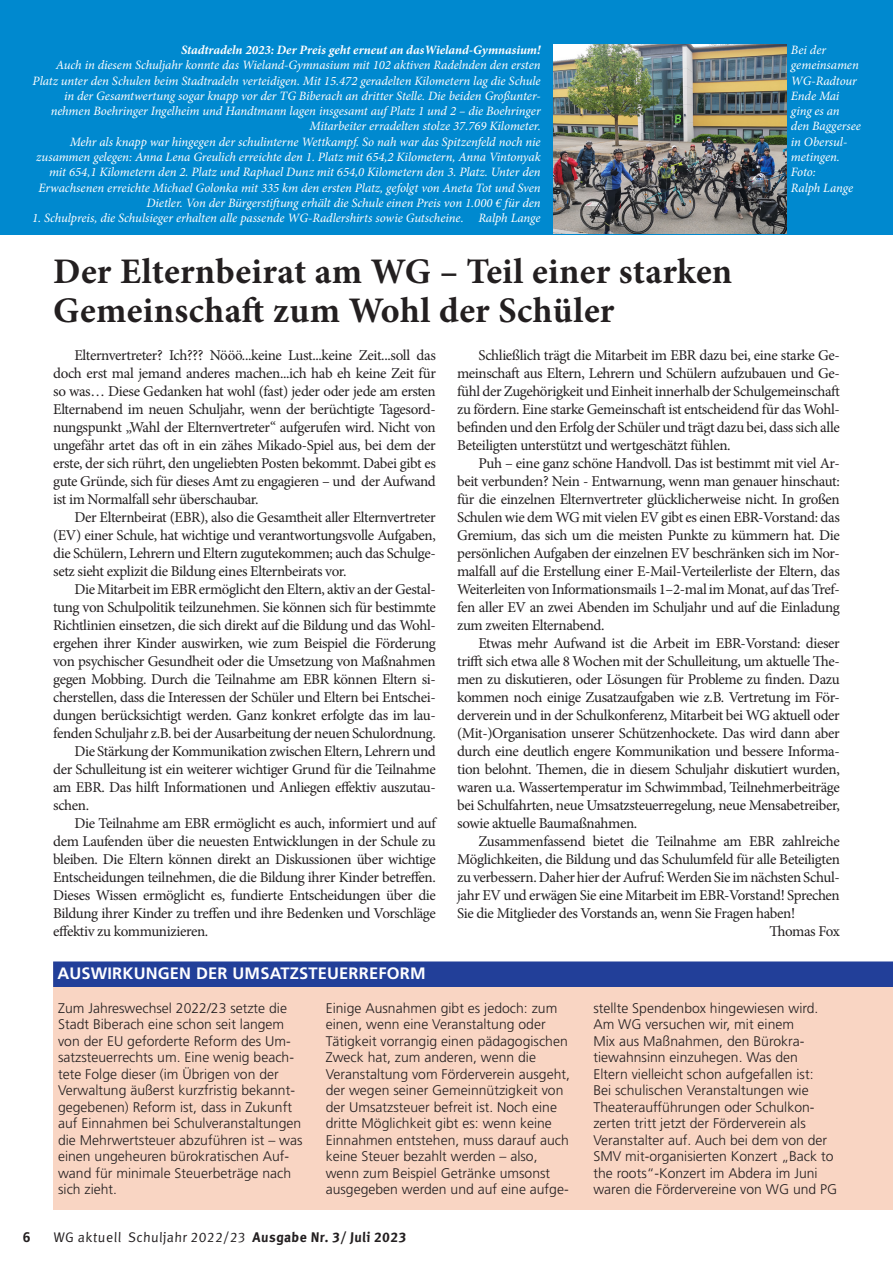
<style>
.page{position:relative;width:893px;height:1263px;background:#fff}
.page>*{position:absolute;margin:0;border:0;box-sizing:border-box;transform-origin:0 0}
.Headline_Antiqua{font:700 36px "Minion Pro";letter-spacing:.01em;color:#231f20}
.Frutiger_Balken{font:700 16.5px "Frutiger LT Std";letter-spacing:.01em;color:#fff}
.Body_Antiqua{font:15px/18px "Minion Pro";letter-spacing:-.025em;color:#231f20;text-align:justify}
.Body_Frutiger{font:300 13.95px/16.5px "Frutiger LT Std";color:#231f20}
.t1{font:13.95px "Meta Correspondence Pro";color:#231f20}
.t2{font:700 13.95px "Frutiger LT Std";color:#231f20}
.BildU{font:italic 12.75px/15.3px "Minion Pro";letter-spacing:-.005em;color:#fff;text-align:right}
.BildU-2{font:italic 700 12.75px "Minion Pro";letter-spacing:-.005em;color:#fff}
.s1{font-weight:700}
</style>
<div class="page">
<div style="left:53px;top:962px;width:840px;height:248px;background:#f9d5c3"></div>
<div style="left:0;top:0;width:893px;height:234px;background:#0089cf"></div>
<div style="left:53px;top:961px;width:840px;height:26px;background:#223f99"></div>
<img style="left:554px;top:45px;width:233px;height:189px">
<p class="BildU-2" style="left:181px;top:41px;width:361px">Stadtradeln 2023: Der Preis geht erneut an dasWieland-Gymnasium!</p>
<p class="BildU" style="left:33px;top:57px;width:509px">Auch in diesem Schuljahr konnte das Wieland-Gymnasium mit 102 aktiven Radelnden den ersten Platz unter den Schulen beim Stadtradeln verteidigen. Mit 15.472 geradelten Kilometern lag die Schule in der Gesamtwertung sogar knapp vor der TG Biberach an dritter Stelle. Die beiden Großunter&shy;nehmen Boehringer Ingelheim und Handtmann lagen insgesamt auf Platz 1 und 2 – die Boehringer Mitarbeiter erradelten stolze 37.769 Kilometer.</p>
<p class="BildU" style="left:36px;top:134px;width:506px">Mehr als knapp war hingegen der schulinterne Wettkampf. So nah war das Spitzenfeld noch nie zusammen gelegen: Anna Lena Greulich erreichte den 1. Platz mit 654,2 Kilometern, Anna Vintonyak mit 654,1 Kilometern den 2. Platz und Raphael Dunz mit 654,0 Kilometern den 3. Platz. Unter den Erwachsenen erreichte Michael Golonka mit 335 km den ersten Platz, gefolgt von Aneta Tot und Sven Dietler. Von der Bürgerstiftung erhält die Schule einen Preis von 1.000 € für den</p>
<p class="BildU" style="left:32px;top:210px;width:510px">1. Schulpreis, die Schulsieger erhalten alle passende WG-Radlershirts sowie Gutscheine. Ralph Lange</p>
<p class="BildU" style="left:791px;top:42px;width:71px;text-align:left">Bei der gemeinsamen<br>WG-Radtour<br>Ende Mai ging es an den Baggersee in Obersul&shy;metingen.<br>Foto:</p>
<p class="BildU" style="left:791px;top:180px;width:64px">Ralph Lange</p>
<p class="Headline_Antiqua" style="left:53px;top:246px;width:681px">Der Elternbeirat am WG – Teil einer starken</p>
<p class="Headline_Antiqua" style="left:53px;top:285px;width:563px">Gemeinschaft zum Wohl der Schüler</p>
<p class="Body_Antiqua" style="left:53px;top:346px;width:384px;text-indent:21px">Elternvertreter? Ich??? Nööö...keine Lust...keine Zeit...soll das doch erst mal jemand anderes machen...ich hab eh keine Zeit für so was… Diese Gedanken hat wohl (fast) jeder oder jede am ersten Elternabend im neuen Schuljahr, wenn der berüchtigte Tagesord&shy;nungspunkt „Wahl der Elternvertreter“ aufgerufen wird. Nicht von ungefähr artet das oft in ein zähes Mikado-Spiel aus, bei dem der erste, der sich rührt, den ungeliebten Posten bekommt. Dabei gibt es gute Gründe, sich für dieses Amt zu engagieren – und der Aufwand ist im Normalfall sehr überschaubar.</p>
<p class="Body_Antiqua" style="left:53px;top:508px;width:384px;text-indent:21px">Der Elternbeirat (EBR), also die Gesamtheit aller Elternvertreter (EV) einer Schule, hat wichtige und verantwortungsvolle Aufgaben, die Schülern, Lehrern und Eltern zugutekommen; auch das Schulge&shy;setz sieht explizit die Bildung eines Elternbeirats vor.</p>
<p class="Body_Antiqua" style="left:53px;top:580px;width:384px;text-indent:21px">Die Mitarbeit im EBR ermöglicht den Eltern, aktiv an der Gestal&shy;tung von Schulpolitik teilzunehmen. Sie können sich für bestimmte Richtlinien einsetzen, die sich direkt auf die Bildung und das Wohl&shy;ergehen ihrer Kinder auswirken, wie zum Beispiel die Förderung von psychischer Gesundheit oder die Umsetzung von Maßnahmen gegen Mobbing. Durch die Teilnahme am EBR können Eltern si&shy;cherstellen, dass die Interessen der Schüler und Eltern bei Entschei&shy;dungen berücksichtigt werden. Ganz konkret erfolgte das im lau&shy;fenden Schuljahr z.B. bei der Ausarbeitung der neuen Schulordnung.</p>
<p class="Body_Antiqua" style="left:53px;top:742px;width:384px;text-indent:21px">Die Stärkung der Kommunikation zwischen Eltern, Lehrern und der Schulleitung ist ein weiterer wichtiger Grund für die Teilnahme am EBR. Das hilft Informationen und Anliegen effektiv auszutau&shy;schen.</p>
<p class="Body_Antiqua" style="left:53px;top:814px;width:384px;text-indent:21px">Die Teilnahme am EBR ermöglicht es auch, informiert und auf dem Laufenden über die neuesten Entwicklungen in der Schule zu bleiben. Die Eltern können direkt an Diskussionen über wichtige Entscheidungen teilnehmen, die die Bildung ihrer Kinder betreffen.<br>Dieses Wissen ermöglicht es, fundierte Entscheidungen über die Bildung ihrer Kinder zu treffen und ihre Bedenken und Vorschläge effektiv zu kommunizieren.</p>
<p class="Body_Antiqua" style="left:457px;top:346px;width:384px;text-indent:21px">Schließlich trägt die Mitarbeit im EBR dazu bei, eine starke Ge&shy;meinschaft aus Eltern, Lehrern und Schülern aufzubauen und Ge&shy;fühl der Zugehörigkeit und Einheit innerhalb der Schulgemeinschaft zu fördern. Eine starke Gemeinschaft ist entscheidend für das Wohl&shy;befinden und den Erfolg der Schüler und trägt dazu bei, dass sich alle Beteiligten unterstützt und wertgeschätzt fühlen.</p>
<p class="Body_Antiqua" style="left:457px;top:454px;width:384px;text-indent:21px">Puh – eine ganz schöne Handvoll. Das ist bestimmt mit viel Ar&shy;beit verbunden? Nein - Entwarnung, wenn man genauer hinschaut: für die einzelnen Elternvertreter glücklicherweise nicht. In großen Schulen wie dem WG mit vielen EV gibt es einen EBR-Vorstand: das Gremium, das sich um die meisten Punkte zu kümmern hat. Die persönlichen Aufgaben der einzelnen EV beschränken sich im Nor&shy;malfall auf die Erstellung einer E-Mail-Verteilerliste der Eltern, das Weiterleiten von Informationsmails 1–2-mal im Monat, auf das Tref&shy;fen aller EV an zwei Abenden im Schuljahr und auf die Einladung zum zweiten Elternabend.</p>
<p class="Body_Antiqua" style="left:457px;top:634px;width:384px;text-indent:21px">Etwas mehr Aufwand ist die Arbeit im EBR-Vorstand: dieser trifft sich etwa alle 8 Wochen mit der Schulleitung, um aktuelle The&shy;men zu diskutieren, oder Lösungen für Probleme zu finden. Dazu kommen noch einige Zusatzaufgaben wie z.B. Vertretung im För&shy;derverein und in der Schulkonferenz, Mitarbeit bei WG aktuell oder (Mit-)Organisation unserer Schützenhockete. Das wird dann aber durch eine deutlich engere Kommunikation und bessere Informa&shy;tion belohnt. Themen, die in diesem Schuljahr diskutiert wurden, waren u.a. Wassertemperatur im Schwimmbad, Teilnehmerbeiträge bei Schulfahrten, neue Umsatzsteuerregelung, neue Mensabetreiber, sowie aktuelle Baumaßnahmen.</p>
<p class="Body_Antiqua" style="left:457px;top:832px;width:384px;text-indent:21px">Zusammenfassend bietet die Teilnahme am EBR zahlreiche Möglichkeiten, die Bildung und das Schulumfeld für alle Beteiligten zu verbessern. Daher hier der Aufruf: Werden Sie im nächsten Schul&shy;jahr EV und erwägen Sie eine Mitarbeit im EBR-Vorstand! Sprechen Sie die Mitglieder des Vorstands an, wenn Sie Fragen haben!</p>
<p class="Body_Antiqua" style="left:769px;top:922px;width:72px">Thomas Fox</p>
<p class="Frutiger_Balken" style="left:57px;top:963px;width:370px">AUSWIRKUNGEN DER UMSATZSTEUERREFORM</p>
<p class="Body_Frutiger" style="left:58px;top:1000px;width:246px">Zum Jahreswechsel 2022/23 setzte die Stadt Biberach eine schon seit langem von der EU geforderte Reform des Um&shy;satzsteuerrechts um. Eine wenig beach&shy;tete Folge dieser (im Übrigen von der Verwaltung äußerst kurzfristig bekannt&shy;gegebenen) Reform ist, dass in Zukunft auf Einnahmen bei Schulveranstaltungen die Mehrwertsteuer abzuführen ist – was einen ungeheuren bürokratischen Auf&shy;wand für minimale Steuerbeträge nach sich zieht.</p>
<p class="Body_Frutiger" style="left:326px;top:1000px;width:246px">Einige Ausnahmen gibt es jedoch: zum einen, wenn eine Veranstaltung oder Tätigkeit vorrangig einen pädagogischen Zweck hat, zum anderen, wenn die Veranstaltung vom Förderverein ausgeht, der wegen seiner Gemeinnützigkeit von der Umsatzsteuer befreit ist. Noch eine dritte Möglichkeit gibt es: wenn keine Einnahmen entstehen, muss darauf auch keine Steuer bezahlt werden – also, wenn zum Beispiel Getränke umsonst ausgegeben werden und auf eine aufge-</p>
<p class="Body_Frutiger" style="left:593px;top:1000px;width:227px">stellte Spendenbox hingewiesen wird.</p>
<p class="Body_Frutiger" style="left:593px;top:1016px;width:245px">Am WG versuchen wir, mit einem<br>Mix aus Maßnahmen, den Bürokra&shy;tiewahnsinn einzuhegen. Was den<br>Eltern vielleicht schon aufgefallen ist:<br>Bei schulischen Veranstaltungen wie Theateraufführungen oder Schulkon&shy;zerten tritt jetzt der Förderverein als Veranstalter auf. Auch bei dem von der SMV mit-organisierten Konzert „Back to the roots“-Konzert im Abdera im Juni waren die Fördervereine von WG und PG</p>
<p class="t2" style="left:23px;top:1229px;width:9px">6</p>
<p class="t1" style="left:53px;top:1227px;width:356px">WG aktuell Schuljahr 2022/23 <span class="s1">Ausgabe Nr. 3/ Juli 2023</span></p>
</div>
